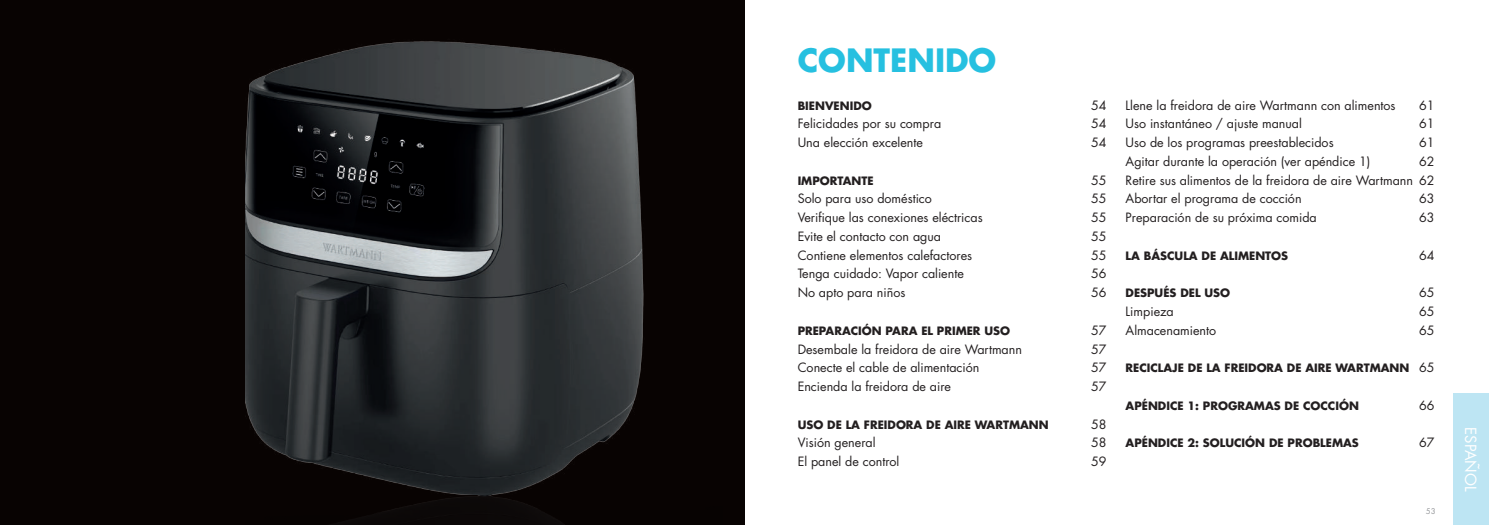
<style>
.page{position:relative;width:1489px;height:525px;background:#fff}
.page>*{position:absolute;margin:0;border:0;box-sizing:border-box;transform-origin:0 0}
.t1{font:700 31.25px "Futura Std";color:#26c0e0}
.t2{font:15px "Futura Std";color:#fff}
.t3{font:12.5px/18.8px "Futura Std";color:#231f20;text-align:justify}
.t4{font:700 11.25px "Futura Std";color:#231f20}
.t5{font:8.75px "Futura PT";color:#939598}
.s1{font-weight:400;font-size:12.5px}
</style>
<div class="page">
<div style="left:0;top:0;width:744px;height:524px;background:#080302"></div>
<img style="left:246px;top:41px;width:398px;height:482px">
<div style="left:1453px;top:393px;width:35px;height:131px;background:#bde5f3"></div>
<h1 class="t1" style="left:797px;top:39px;width:200px">CONTENIDO</h1>
<p class="t4" style="left:797px;top:98px;width:76px">BIENVENIDO</p>
<p class="t3" style="left:1091px;top:96px;width:17px">54</p>
<p class="t3" style="left:797px;top:114px;width:145px">Felicidades por su compra</p>
<p class="t3" style="left:1091px;top:114px;width:17px">54</p>
<p class="t3" style="left:797px;top:133px;width:127px">Una elección excelente</p>
<p class="t3" style="left:1091px;top:133px;width:17px">54</p>
<p class="t4" style="left:797px;top:173px;width:77px">IMPORTANTE</p>
<p class="t3" style="left:1091px;top:171px;width:17px">55</p>
<p class="t3" style="left:797px;top:189px;width:136px">Solo para uso doméstico</p>
<p class="t3" style="left:1091px;top:189px;width:17px">55</p>
<p class="t3" style="left:797px;top:208px;width:186px">Verifique las conexiones eléctricas</p>
<p class="t3" style="left:1091px;top:208px;width:17px">55</p>
<p class="t3" style="left:797px;top:227px;width:145px">Evite el contacto con agua</p>
<p class="t3" style="left:1091px;top:227px;width:17px">55</p>
<p class="t3" style="left:797px;top:246px;width:176px">Contiene elementos calefactores</p>
<p class="t3" style="left:1091px;top:246px;width:17px">55</p>
<p class="t3" style="left:797px;top:264px;width:168px">Tenga cuidado: Vapor caliente</p>
<p class="t3" style="left:1091px;top:264px;width:17px">56</p>
<p class="t3" style="left:797px;top:283px;width:109px">No apto para niños</p>
<p class="t3" style="left:1091px;top:283px;width:17px">56</p>
<p class="t4" style="left:797px;top:323px;width:214px">PREPARACIÓN PARA EL PRIMER USO</p>
<p class="t3" style="left:1091px;top:321px;width:17px">57</p>
<p class="t3" style="left:797px;top:339px;width:226px">Desembale la freidora de aire Wartmann</p>
<p class="t3" style="left:1091px;top:339px;width:17px">57</p>
<p class="t3" style="left:797px;top:358px;width:183px">Conecte el cable de alimentación</p>
<p class="t3" style="left:1091px;top:358px;width:17px">57</p>
<p class="t3" style="left:797px;top:377px;width:155px">Encienda la freidora de aire</p>
<p class="t3" style="left:1091px;top:377px;width:17px">57</p>
<p class="t4" style="left:797px;top:416px;width:252px">USO DE LA FREIDORA DE AIRE WARTMANN</p>
<p class="t3" style="left:1091px;top:414px;width:17px">58</p>
<p class="t3" style="left:797px;top:433px;width:79px">Visión general</p>
<p class="t3" style="left:1091px;top:433px;width:17px">58</p>
<p class="t3" style="left:797px;top:452px;width:103px">El panel de control</p>
<p class="t3" style="left:1091px;top:452px;width:17px">59</p>
<p class="t3" style="left:1125px;top:96px;width:271px">Llene la freidora de aire Wartmann con alimentos</p>
<p class="t3" style="left:1418px;top:96px;width:17px">61</p>
<p class="t3" style="left:1125px;top:114px;width:178px">Uso instantáneo / ajuste manual</p>
<p class="t3" style="left:1418px;top:114px;width:17px">61</p>
<p class="t3" style="left:1125px;top:133px;width:209px">Uso de los programas preestablecidos</p>
<p class="t3" style="left:1418px;top:133px;width:17px">61</p>
<p class="t3" style="left:1125px;top:152px;width:246px">Agitar durante la operación (ver apéndice 1)</p>
<p class="t3" style="left:1125px;top:152px;width:310px;text-indent:293px">62<br>Retire sus alimentos de la freidora de aire Wartmann 62<br>Abortar el programa de cocción</p>
<p class="t3" style="left:1418px;top:189px;width:17px">63</p>
<p class="t3" style="left:1125px;top:208px;width:193px">Preparación de su próxima comida</p>
<p class="t3" style="left:1418px;top:208px;width:17px">63</p>
<p class="t4" style="left:1125px;top:248px;width:164px">LA BÁSCULA DE ALIMENTOS</p>
<p class="t3" style="left:1418px;top:246px;width:17px">64</p>
<p class="t4" style="left:1125px;top:285px;width:106px">DESPUÉS DEL USO</p>
<p class="t3" style="left:1418px;top:283px;width:17px">65</p>
<p class="t3" style="left:1125px;top:302px;width:50px">Limpieza</p>
<p class="t3" style="left:1418px;top:302px;width:17px">65</p>
<p class="t3" style="left:1125px;top:321px;width:92px">Almacenamiento</p>
<p class="t3" style="left:1418px;top:321px;width:17px">65</p>
<p class="t4" style="left:1125px;top:360px;width:310px">RECICLAJE DE LA FREIDORA DE AIRE WARTMANN <span class="s1">65</span></p>
<p class="t4" style="left:1125px;top:398px;width:235px">APÉNDICE 1: PROGRAMAS DE COCCIÓN</p>
<p class="t3" style="left:1418px;top:396px;width:17px">66</p>
<p class="t4" style="left:1125px;top:435px;width:235px">APÉNDICE 2: SOLUCIÓN DE PROBLEMAS</p>
<p class="t3" style="left:1418px;top:433px;width:17px">67</p>
<p class="t2" style="left:1479px;top:427px;width:66px;rotate:90deg">ESPAÑOL</p>
<p class="t5" style="left:1425px;top:505px;width:11px">53</p>
</div>
